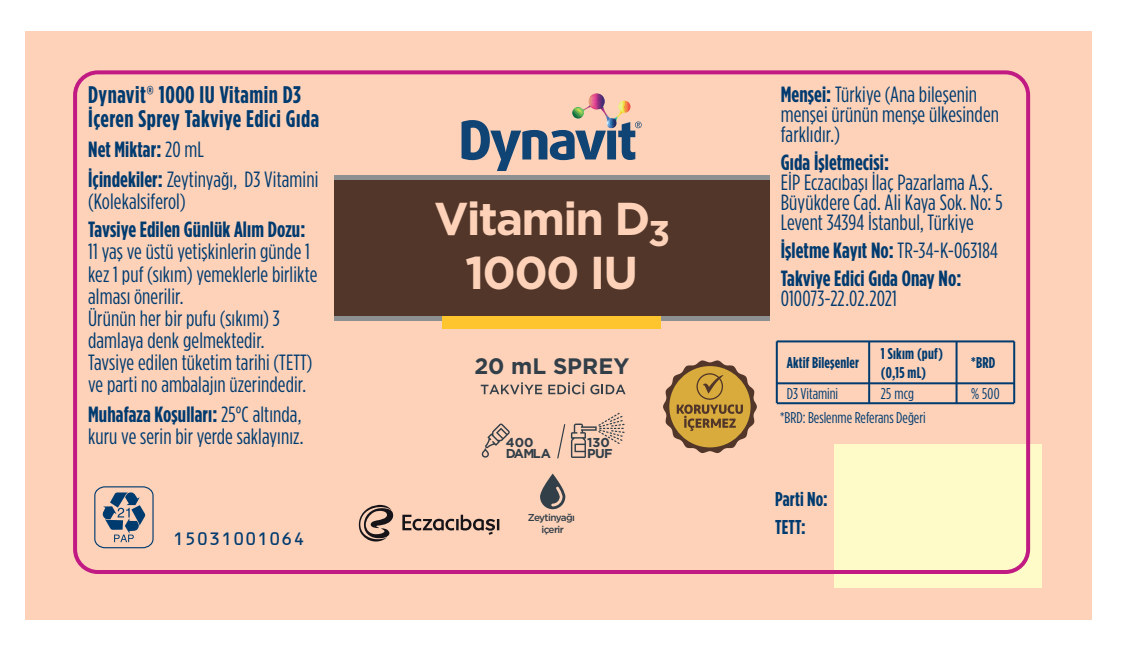
<style>
.page{position:relative;width:1128px;height:659px;background:#fff}
.page>*{position:absolute;margin:0;border:0;box-sizing:border-box;transform-origin:0 0}
.t1{font:700 46px/54.4px "Gotham";letter-spacing:-.04em;color:#fdd2b9;text-align:center}
.t2{font:700 24px/24px "Gotham Condensed";letter-spacing:.02em;color:#003b70}
.t3{font:700 22.4px "Gotham";color:#323e48}
.t4{font:22px/22px "Gotham Condensed";letter-spacing:.005em;color:#003b70}
.t5{font:700 22px/28px "Gotham Condensed";letter-spacing:.005em;color:#003b70}
.t6{font:700 20px/28px "Gotham Condensed";letter-spacing:.005em;color:#003b70}
.t7{font:20px "OCRB10 Pitch BT";color:#003b70}
.t8{font:15.6px/24.4px "Gotham Condensed";color:#003b70}
.t9{font:700 15.6px/18.8px "Gotham Condensed";letter-spacing:.01em;color:#003b70}
.t10{font:700 12.8px/11.2px "Gotham";letter-spacing:-.03em;color:#323e48}
.t11{font:500 10px/12px "Gotham";letter-spacing:-.06em;color:#323e48;text-align:center}
.s1{font-weight:700}
.s2{font-weight:400}
</style>
<div class="page">
<div style="left:25px;top:31px;width:1066px;height:588px;background:#fdd2b9"></div>
<svg style="left:359px;top:504px;width:34px;height:37px"></svg>
<svg style="left:402px;top:514px;width:97px;height:20px"></svg>
<svg style="left:461px;top:93px;width:180px;height:78px"></svg>
<div style="left:334px;top:180px;width:435px;height:136px;background:#513629"></div>
<hr style="left:334px;top:176px;width:435px;height:4px;background:#8d9090">
<hr style="left:334px;top:316px;width:435px;height:4px;background:#8d9090">
<div style="left:442px;top:316px;width:219px;height:12px;background:#ffc52f"></div>
<svg style="left:663px;top:360px;width:93px;height:93px"></svg>
<hr style="left:776px;top:340px;width:238px;height:2px;background:#003b70">
<hr style="left:776px;top:402px;width:238px;height:2px;background:#003b70">
<hr style="left:775px;top:341px;width:2px;height:61px;background:#003b70">
<hr style="left:868px;top:341px;width:2px;height:61px;background:#003b70">
<hr style="left:955px;top:341px;width:2px;height:61px;background:#003b70">
<hr style="left:1013px;top:341px;width:2px;height:61px;background:#003b70">
<hr style="left:776px;top:382px;width:238px;height:2px;background:#003b70">
<svg style="left:102px;top:492px;width:44px;height:49px"></svg>
<div style="left:94px;top:486px;width:59px;height:62px;border:1px solid #003b70;border-radius:10px"></div>
<div style="left:834px;top:443px;width:207px;height:143px;background:#fffbc9"></div>
<div style="left:73px;top:70px;width:956px;height:503px;border:4px solid #c11b83;border-radius:23px"></div>
<svg style="left:480px;top:382px;width:62px;height:12px"></svg>
<svg style="left:548px;top:382px;width:36px;height:12px"></svg>
<svg style="left:590px;top:384px;width:35px;height:10px"></svg>
<svg style="left:481px;top:423px;width:28px;height:34px"></svg>
<svg style="left:557px;top:412px;width:67px;height:47px"></svg>
<svg style="left:540px;top:473px;width:25px;height:35px"></svg>
<p class="t2" style="left:88px;top:83px;width:232px">Dynavit® 1000 IU Vitamin D3<br>İçeren Sprey Takviye Edici Gıda</p>
<p class="t4" style="left:780px;top:84px;width:220px;line-height:20px"><span class="s1">Menşei:</span> Türkiye (Ana bileşenin menşei ürünün menşe ülkesinden farklıdır.)</p>
<p class="t5" style="left:780px;top:148px;width:110px">Gıda İşletmecisi:</p>
<p class="t4" style="left:780px;top:172px;width:223px;line-height:20px">EİP Eczacıbaşı İlaç Pazarlama A.Ş.<br>Büyükdere Cad. Ali Kaya Sok. No: 5<br>Levent 34394 İstanbul, Türkiye</p>
<p class="t5" style="left:780px;top:236px;width:218px">İşletme Kayıt No: <span class="s2">TR-34-K-063184<br></span>Takviye Edici Gıda Onay No:</p>
<p class="t4" style="left:780px;top:287px;width:118px">010073-22.02.2021</p>
<p class="t4" style="left:88px;top:134px;width:232px;line-height:30px"><span class="s1">Net Miktar:</span> 20 mL<br><span class="s1">İçindekiler:</span> Zeytinyağı, D3 Vitamini</p>
<p class="t4" style="left:88px;top:190px;width:99px">(Kolekalsiferol)</p>
<p class="t5" style="left:88px;top:215px;width:219px">Tavsiye Edilen Günlük Alım Dozu:</p>
<p class="t4" style="left:88px;top:240px;width:231px">11 yaş ve üstü yetişkinlerin günde 1 kez 1 puf (sıkım) yemeklerle birlikte alması önerilir.<br>Ürünün her bir pufu (sıkımı) 3 damlaya denk gelmektedir.<br>Tavsiye edilen tüketim tarihi (TETT) ve parti no ambalajın üzerindedir.</p>
<p class="t4" style="left:88px;top:402px;width:217px"><span class="s1">Muhafaza Koşulları:</span> 25°C altında, kuru ve serin bir yerde saklayınız.</p>
<h1 class="t1" style="left:434px;top:190px;width:238px">Vitamin D<sub>3<br></sub>1000 IU</h1>
<p class="t9" style="left:880px;top:344px;width:64px">1 Sıkım (puf) (0,15 mL)</p>
<p class="t8" style="left:780px;top:380px;width:147px;text-indent:101px">25 mcg *BRD: Beslenme Referans Değeri</p>
<p class="t9" style="left:786px;top:353px;width:74px">Aktif Bileşenler</p>
<p class="t8" style="left:786px;top:381px;width:53px">D3 Vitamini</p>
<p class="t9" style="left:971px;top:353px;width:26px">*BRD</p>
<p class="t8" style="left:971px;top:381px;width:30px">% 500</p>
<p class="t3" style="left:474px;top:351px;width:156px">20 mL SPREY</p>
<p class="t10" style="left:506px;top:436px;width:46px">400<br>DAMLA</p>
<p class="t10" style="left:587px;top:436px;width:27px">130<br>PUF</p>
<p class="t7" style="left:172px;top:529px;width:134px">15031001064</p>
<p class="t11" style="left:528px;top:511px;width:49px">Zeytinyağı içerir</p>
<p class="t6" style="left:775px;top:484px;width:54px">Parti No:<br>TETT:</p>
</div>
